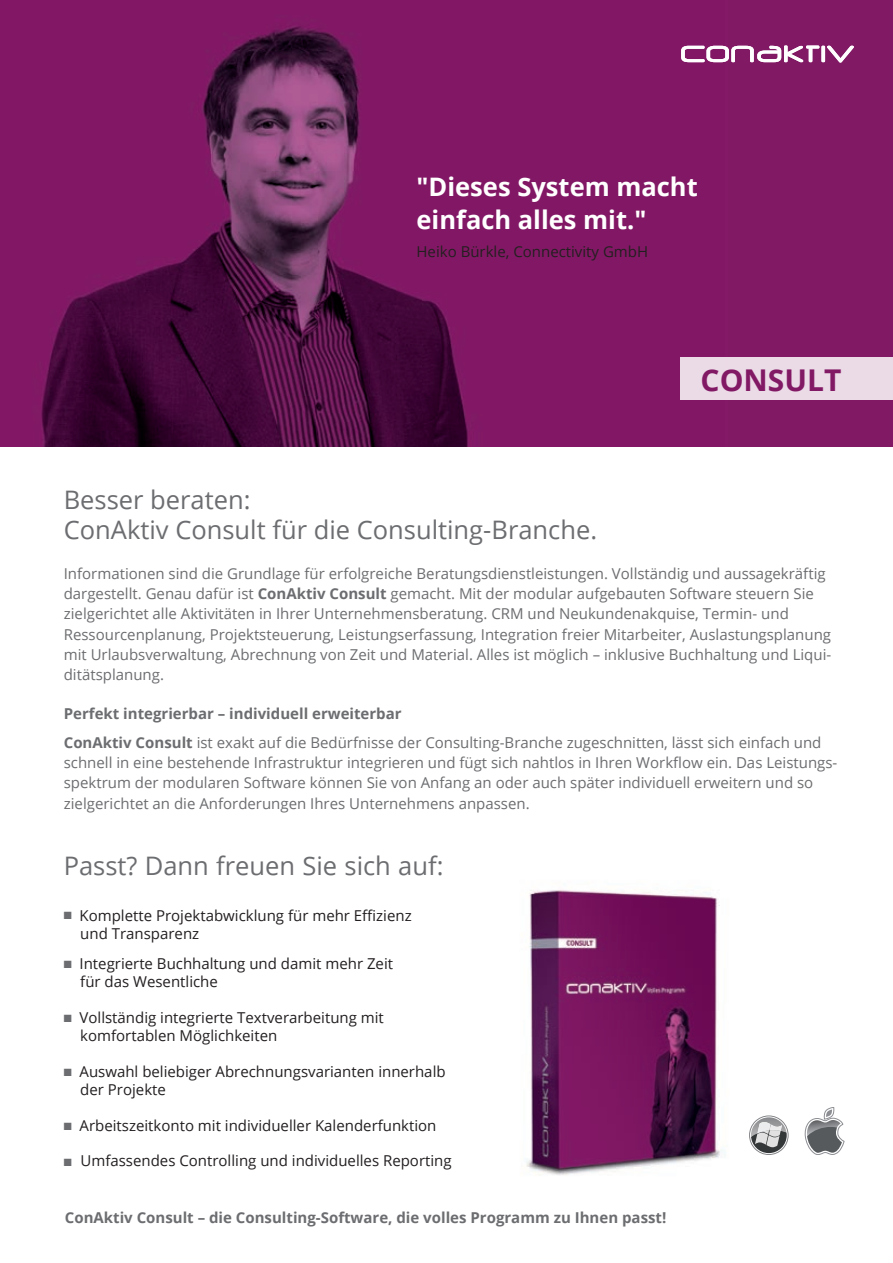
<style>
.page{position:relative;width:893px;height:1263px;background:#fff}
.page>*{position:absolute;margin:0;border:0;box-sizing:border-box;transform-origin:0 0}
.t1{font:700 30px "Open Sans";color:#821965}
.t2{font:25.5px/30.6px "Open Sans";color:#6c6d70}
.t3{font:700 25.5px/33px "Open Sans";color:#fff}
.t4{font:15px/20.2px "Open Sans";color:#6c6d70}
.t5{font:15px/18px "Open Sans";color:#231f20}
.t6{font:700 15px "Open Sans";color:#6c6d70}
.s1{font-weight:700}
.s2{color:#6c6d70}
</style>
<div class="page">
<img style="left:526px;top:890px;width:319px;height:285px">
<div style="left:0;top:0;width:893px;height:446px;background:#821965"></div>
<img style="left:41px;top:26px;width:427px;height:420px">
<svg style="left:681px;top:45px;width:173px;height:18px"></svg>
<div style="left:680px;top:357px;width:213px;height:43px;background:#ebdbe7"></div>
<svg style="left:805px;top:1107px;width:39px;height:48px"></svg>
<svg style="left:749px;top:1115px;width:40px;height:40px"></svg>
<h2 class="t3" style="left:417px;top:169px;width:283px">″Dieses System macht einfach alles mit.″</h2>
<p class="t5" style="left:417px;top:242px;width:233px">Heiko Bürkle, Connectivity GmbH</p>
<h1 class="t1" style="left:701px;top:358px;width:142px">CONSULT</h1>
<h2 class="t2" style="left:64px;top:483px;width:535px">Besser beraten:<br>ConAktiv Consult für die Consulting-Branche.</h2>
<p class="t4" style="left:64px;top:563px;width:769px">Informationen sind die Grundlage für erfolgreiche Beratungsdienstleistungen. Vollständig und aussagekräftig dargestellt. Genau dafür ist <span class="s1">ConAktiv Consult</span> gemacht. Mit der modular aufgebauten Software steuern Sie zielgerichtet alle Aktivitäten in Ihrer Unternehmensberatung. CRM und Neukundenakquise, Termin- und Ressourcenplanung, Projektsteuerung, Leistungserfassung, Integration freier Mitarbeiter, Auslastungsplanung mit Urlaubsverwaltung, Abrechnung von Zeit und Material. Alles ist möglich – inklusive Buchhaltung und Liqui&shy;ditätsplanung.</p>
<p class="t4" style="left:64px;top:699px;width:759px;line-height:28.8px"><span class="s1">Perfekt integrierbar – individuell erweiterbar<br>ConAktiv Consult</span> ist exakt auf die Bedürfnisse der Consulting-Branche zugeschnitten, lässt sich einfach und</p>
<p class="t4" style="left:64px;top:752px;width:775px">schnell in eine bestehende Infrastruktur integrieren und fügt sich nahtlos in Ihren Workflow ein. Das Leistungs&shy;spektrum der modularen Software können Sie von Anfang an oder auch später individuell erweitern und so zielgerichtet an die Anforderungen Ihres Unternehmens anpassen.</p>
<h2 class="t2" style="left:64px;top:850px;width:381px">Passt? Dann freuen Sie sich auf:</h2>
<p class="t5" style="left:80px;top:906px;width:333px;text-indent:-16px"><span class="s2">■</span> Komplette Projektabwicklung für mehr Effizienz und Transparenz</p>
<p class="t5" style="left:80px;top:954px;width:314px;text-indent:-16px"><span class="s2">■</span> Integrierte Buchhaltung und damit mehr Zeit für das Wesentliche</p>
<p class="t5" style="left:80px;top:1008px;width:305px;text-indent:-16px"><span class="s2">■</span> Vollständig integrierte Textverarbeitung mit komfortablen Möglichkeiten</p>
<p class="t5" style="left:80px;top:1062px;width:367px;text-indent:-16px"><span class="s2">■</span> Auswahl beliebiger Abrechnungsvarianten innerhalb der Projekte</p>
<p class="t5" style="left:64px;top:1116px;width:374px"><span class="s2">■</span> Arbeitszeitkonto mit individueller Kalenderfunktion</p>
<p class="t5" style="left:64px;top:1151px;width:389px"><span class="s2">■</span> Umfassendes Controlling und individuelles Reporting</p>
<p class="t6" style="left:65px;top:1207px;width:603px">ConAktiv Consult – die Consulting-Software, die volles Programm zu Ihnen passt!</p>
</div>
